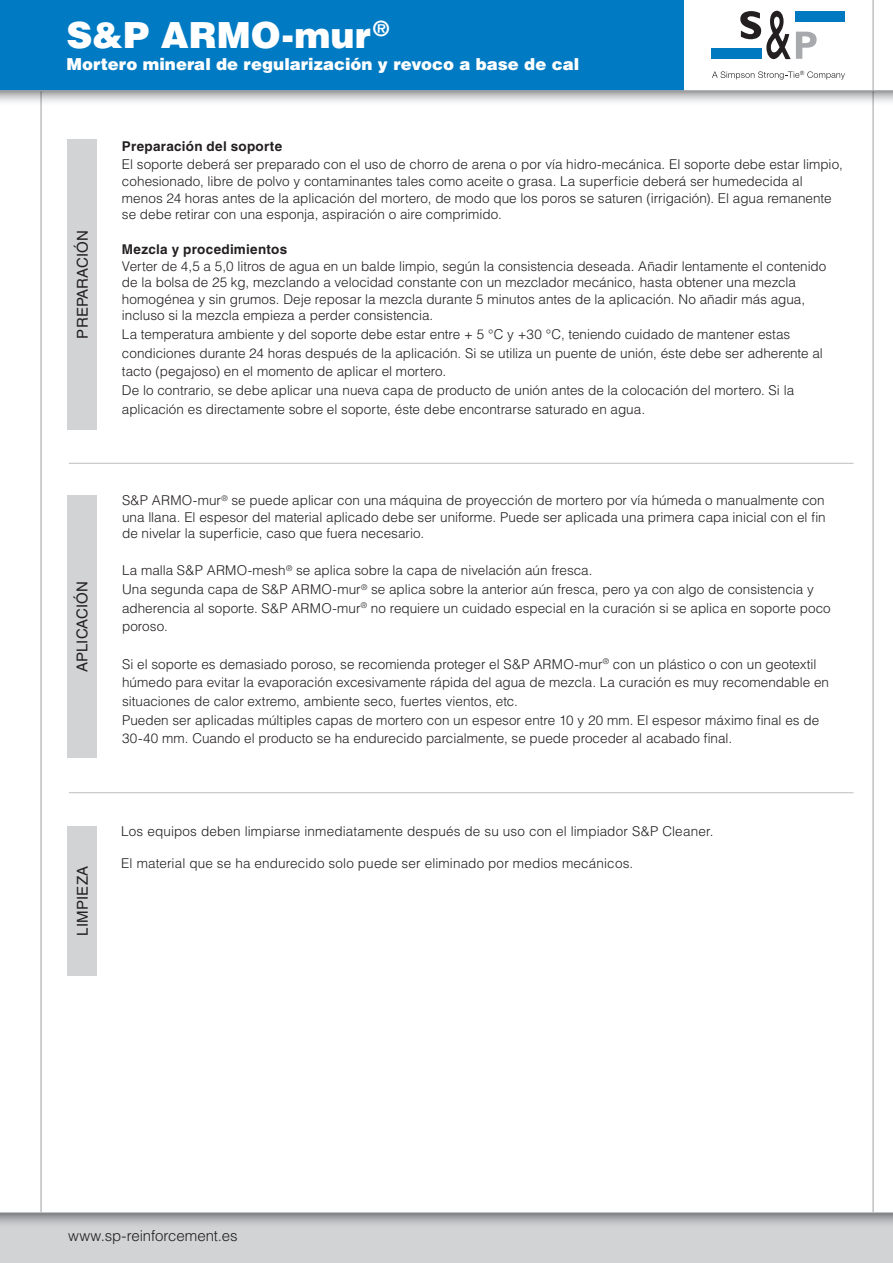
<style>
.page{position:relative;width:893px;height:1263px;background:#fff}
.page>*{position:absolute;margin:0;border:0;box-sizing:border-box;transform-origin:0 0}
.t1{font:900 36px "Helvetica LT Std";letter-spacing:.005em;color:#fff}
.t2{font:900 16.5px "Helvetica LT Std";color:#fff}
.t3{font:15px "Helvetica LT Std";letter-spacing:.01em;color:#231f20}
.t4{font:300 15px "Helvetica LT Std";letter-spacing:-.005em;color:#231f20}
.t5{font:300 13.5px/18.6px "Helvetica LT Std";color:#231f20}
.t6{font:700 13.5px "Helvetica LT Std";letter-spacing:.02em;color:#231f20}
</style>
<div class="page">
<hr style="left:69px;top:463px;width:784px;height:1px;background:#bcbec0">
<hr style="left:69px;top:792px;width:784px;height:1px;background:#bcbec0">
<hr style="left:873px;top:0;width:1px;height:1263px;background:#bcbec0">
<hr style="left:41px;top:92px;width:1px;height:1171px;background:#bcbec0">
<div style="left:0;top:0;width:683px;height:91px;background:#007ac2"></div>
<div style="left:711px;top:48px;width:50px;height:11px;background:#0079c1"></div>
<div style="left:796px;top:11px;width:49px;height:11px;background:#0079c1"></div>
<svg style="left:740px;top:11px;width:77px;height:48px"></svg>
<svg style="left:712px;top:71px;width:133px;height:9px"></svg>
<svg style="left:0;top:91px;width:893px;height:15px"></svg>
<hr style="left:0;top:90px;width:893px;height:1px;background:#bcbec0">
<div style="left:0;top:1212px;width:893px;height:51px;background:#d1d3d4"></div>
<svg style="left:0;top:1213px;width:893px;height:11px"></svg>
<hr style="left:0;top:1212px;width:893px;height:1px;background:#bcbec0">
<div style="left:68px;top:139px;width:29px;height:290px;background:#d1d3d4"></div>
<div style="left:68px;top:495px;width:29px;height:263px;background:#d1d3d4"></div>
<div style="left:68px;top:826px;width:29px;height:150px;background:#d1d3d4"></div>
<h1 class="t1" style="left:66px;top:11px;width:325px">S&amp;P ARMO-mur<sup>®</sup></h1>
<p class="t2" style="left:66px;top:54px;width:514px">Mortero mineral de regularización y revoco a base de cal</p>
<p class="t3" style="left:74px;top:338px;width:110px;rotate:-90deg">PREPARACIÓN</p>
<p class="t3" style="left:73px;top:672px;width:93px;rotate:-90deg">APLICACIÓN</p>
<p class="t3" style="left:74px;top:935px;width:71px;rotate:-90deg">LIMPIEZA</p>
<p class="t6" style="left:122px;top:138px;width:162px">Preparación del soporte</p>
<p class="t5" style="left:122px;top:155px;width:722px;line-height:16.8px">El soporte deberá ser preparado con el uso de chorro de arena o por vía hidro-mecánica. El soporte debe estar limpio, cohesionado, libre de polvo y contaminantes tales como aceite o grasa. La superficie deberá ser humedecida al menos 24 horas antes de la aplicación del mortero, de modo que los poros se saturen (irrigación). El agua remanente se debe retirar con una esponja, aspiración o aire comprimido.</p>
<p class="t6" style="left:122px;top:241px;width:167px">Mezcla y procedimientos</p>
<p class="t5" style="left:122px;top:258px;width:706px;line-height:16.5px">Verter de 4,5 a 5,0 litros de agua en un balde limpio, según la consistencia deseada. Añadir lentamente el contenido de la bolsa de 25 kg, mezclando a velocidad constante con un mezclador mecánico, hasta obtener una mezcla homogénea y sin grumos. Deje reposar la mezcla durante 5 minutos antes de la aplicación. No añadir más agua, incluso si la mezcla empieza a perder consistencia.</p>
<p class="t5" style="left:122px;top:325px;width:702px">La temperatura ambiente y del soporte debe estar entre + 5 °C y +30 °C, teniendo cuidado de mantener estas condiciones durante 24 horas después de la aplicación. Si se utiliza un puente de unión, éste debe ser adherente al tacto (pegajoso) en el momento de aplicar el mortero.<br>De lo contrario, se debe aplicar una nueva capa de producto de unión antes de la colocación del mortero. Si la aplicación es directamente sobre el soporte, éste debe encontrarse saturado en agua.</p>
<p class="t5" style="left:122px;top:492px;width:705px;line-height:16.5px;text-align:justify">S&amp;P ARMO-mur<sup>®</sup> se puede aplicar con una máquina de proyección de mortero por vía húmeda o manualmente con una llana. El espesor del material aplicado debe ser uniforme. Puede ser aplicada una primera capa inicial con el fin de nivelar la superficie, caso que fuera necesario.</p>
<p class="t5" style="left:122px;top:561px;width:710px">La malla S&amp;P ARMO-mesh<sup>®</sup> se aplica sobre la capa de nivelación aún fresca.<br>Una segunda capa de S&amp;P ARMO-mur<sup>®</sup> se aplica sobre la anterior aún fresca, pero ya con algo de consistencia y adherencia al soporte. S&amp;P ARMO-mur<sup>®</sup> no requiere un cuidado especial en la curación si se aplica en soporte poco poroso.</p>
<p class="t5" style="left:122px;top:654px;width:708px">Si el soporte es demasiado poroso, se recomienda proteger el S&amp;P ARMO-mur<sup>®</sup> con un plástico o con un geotextil húmedo para evitar la evaporación excesivamente rápida del agua de mezcla. La curación es muy recomendable en situaciones de calor extremo, ambiente seco, fuertes vientos, etc.<br>Pueden ser aplicadas múltiples capas de mortero con un espesor entre 10 y 20 mm. El espesor máximo final es de 30-40 mm. Cuando el producto se ha endurecido parcialmente, se puede proceder al acabado final.</p>
<p class="t5" style="left:121px;top:821px;width:594px">Los equipos deben limpiarse inmediatamente después de su uso con el limpiador S&amp;P Cleaner.</p>
<p class="t5" style="left:121px;top:853px;width:513px">El material que se ha endurecido solo puede ser eliminado por medios mecánicos.</p>
<p class="t4" style="left:68px;top:1227px;width:171px">www.sp-reinforcement.es</p>
</div>
